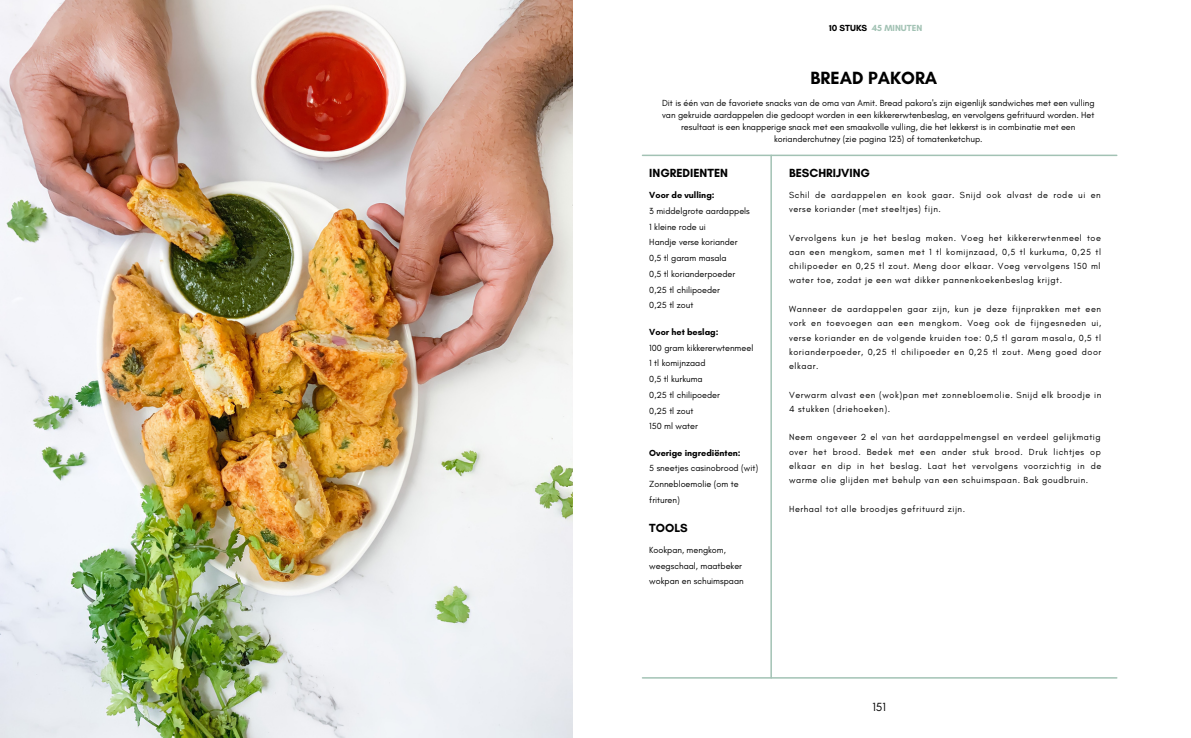
<style>
.page{position:relative;width:1191px;height:738px;background:#fff}
.page>*{position:absolute;margin:0;border:0;box-sizing:border-box;transform-origin:0 0}
.t1{font:700 18px "Glacial Indifference";color:#000}
.t2{font:700 12px "Glacial Indifference";color:#000}
.t3{font:12px "Glacial Indifference";color:#000}
.t4{font:9px/14.2px "Glacial Indifference";color:#000}
.t5{font:9px/14.2px "Glacial Indifference";letter-spacing:.06em;color:#000}
.t6{font:700 9px "Glacial Indifference";color:#000}
.t7{font:700 9px "Glacial Indifference";color:#a2c2b4}
.s1{color:#000}
</style>
<div class="page">
<img style="left:0;top:0;width:572px;height:737px">
<hr style="left:770px;top:155px;width:1px;height:522px;background:#a2c2b4">
<hr style="left:642px;top:154px;width:474px;height:2px;background:#a2c2b4">
<hr style="left:642px;top:676px;width:474px;height:2px;background:#a2c2b4">
<p class="t7" style="left:829px;top:23px;width:95px"><span class="s1">10 STUKS</span> 45 MINUTEN</p>
<h1 class="t1" style="left:810px;top:67px;width:128px">BREAD PAKORA</h1>
<p class="t4" style="left:662px;top:97px;width:434px;line-height:12px;text-align:center">Dit is één van de favoriete snacks van de oma van Amit. Bread pakora's zijn eigenlijk sandwiches met een vulling van gekruide aardappelen die gedoopt worden in een kikkererwtenbeslag, en vervolgens gefrituurd worden. Het resultaat is een knapperige snack met een smaakvolle vulling, die het lekkerst is in combinatie met een korianderchutney (zie pagina 123) of tomatenketchup.</p>
<h2 class="t2" style="left:649px;top:166px;width:80px">INGREDIENTEN</h2>
<h2 class="t2" style="left:789px;top:166px;width:82px">BESCHRIJVING</h2>
<p class="t5" style="left:789px;top:187px;width:313px">Schil de aardappelen en kook gaar. Snijd ook alvast de rode ui en verse koriander (met steeltjes) fijn.</p>
<p class="t4" style="left:789px;top:230px;width:313px;text-align:justify">Vervolgens kun je het beslag maken. Voeg het kikkererwtenmeel toe aan een mengkom, samen met 1 tl komijnzaad, 0,5 tl kurkuma, 0,25 tl chilipoeder en 0,25 tl zout. Meng door elkaar. Voeg vervolgens 150 ml water toe, zodat je een wat dikker pannenkoekenbeslag krijgt.</p>
<p class="t4" style="left:789px;top:301px;width:314px;text-align:justify">Wanneer de aardappelen gaar zijn, kun je deze fijnprakken met een vork en toevoegen aan een mengkom. Voeg ook de fijngesneden ui, verse koriander en de volgende kruiden toe: 0,5 tl garam masala, 0,5 tl korianderpoeder, 0,25 tl chilipoeder en 0,25 tl zout. Meng goed door elkaar.</p>
<p class="t5" style="left:789px;top:387px;width:314px">Verwarm alvast een (wok)pan met zonnebloemolie. Snijd elk broodje in<br>4 stukken (driehoeken).</p>
<p class="t4" style="left:789px;top:430px;width:314px;text-align:justify">Neem ongeveer 2 el van het aardappelmengsel en verdeel gelijkmatig over het brood. Bedek met een ander stuk brood. Druk lichtjes op elkaar en dip in het beslag. Laat het vervolgens voorzichtig in de warme olie glijden met behulp van een schuimspaan. Bak goudbruin.</p>
<p class="t5" style="left:789px;top:501px;width:177px">Herhaal tot alle broodjes gefrituurd zijn.</p>
<p class="t6" style="left:649px;top:189px;width:67px">Voor de vulling:</p>
<p class="t4" style="left:649px;top:203px;width:102px;line-height:15.7px">3 middelgrote aardappels<br>1 kleine rode ui<br>Handje verse koriander<br>0,5 tl garam masala<br>0,5 tl korianderpoeder<br>0,25 tl chilipoeder<br>0,25 tl zout</p>
<p class="t6" style="left:649px;top:326px;width:71px">Voor het beslag:</p>
<p class="t4" style="left:649px;top:339px;width:105px;line-height:15.8px">100 gram kikkererwtenmeel<br>1 tl komijnzaad<br>0,5 tl kurkuma<br>0,25 tl chilipoeder<br>0,25 tl zout<br>150 ml water</p>
<p class="t6" style="left:649px;top:447px;width:93px">Overige ingrediënten:</p>
<p class="t4" style="left:649px;top:460px;width:110px;line-height:15.8px">5 sneetjes casinobrood (wit)<br>Zonnebloemolie (om te frituren)</p>
<h2 class="t2" style="left:649px;top:520px;width:40px">TOOLS</h2>
<p class="t4" style="left:649px;top:541px;width:96px;line-height:15.7px">Kookpan, mengkom, weegschaal, maatbeker wokpan en schuimspaan</p>
<h2 class="t3" style="left:872px;top:699px;width:15px">151</h2>
</div>
